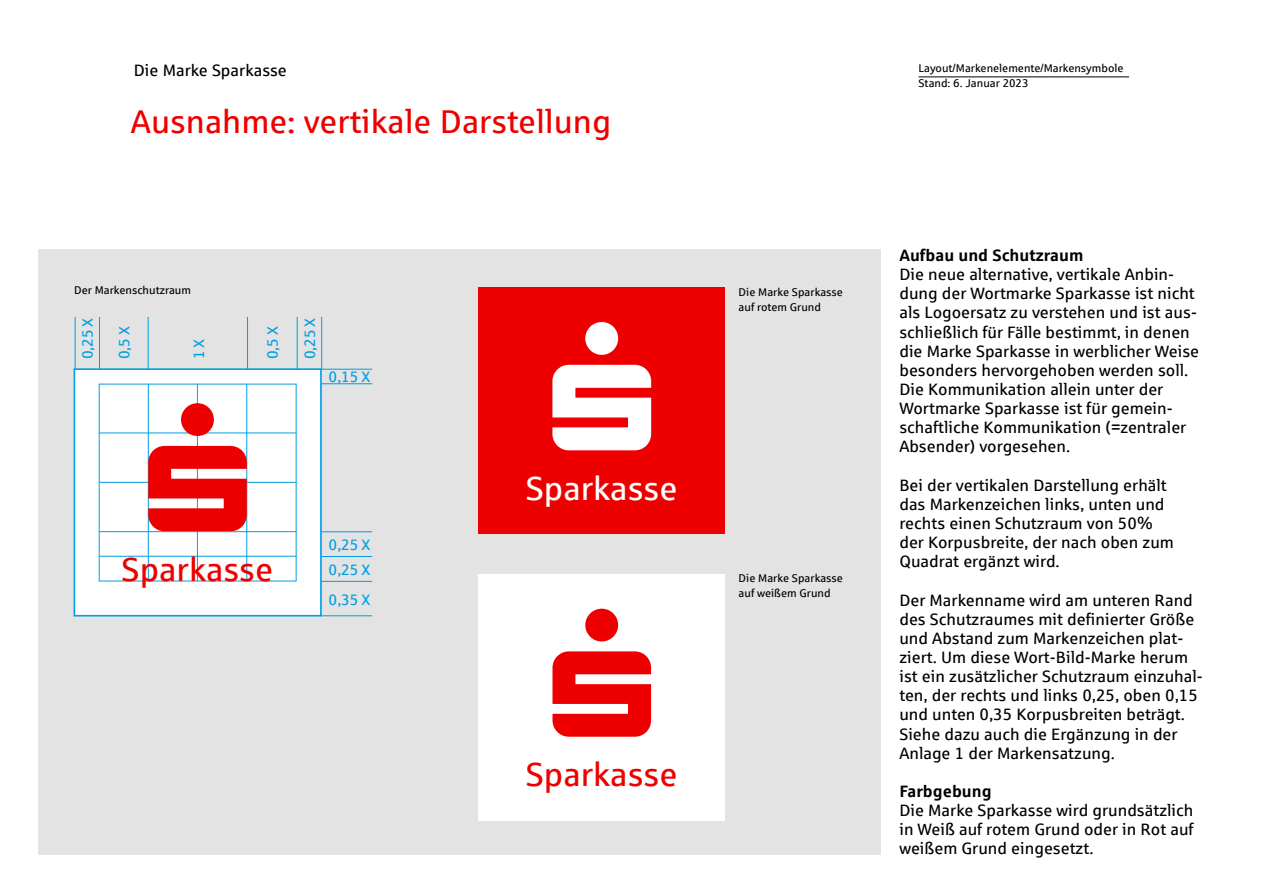
<style>
.page{position:relative;width:1263px;height:893px;background:#fff}
.page>*{position:absolute;margin:0;border:0;box-sizing:border-box;transform-origin:0 0}
.t1{font:33.45px "Sparkasse Rg";color:#e00}
.t2{font:33.45px "Sparkasse Rg";color:#fff}
.t3{font:33px "Sparkasse Rg";color:#e00}
.t4{font:16.5px/19.2px "Sparkasse Rg";color:#000}
.t5{font:700 16.5px "Sparkasse Rg";color:#000}
.t6{font:15.15px "Sparkasse Rg";color:#009fe3}
.t7{font:11.25px/15px "Sparkasse Rg";color:#000}
</style>
<div class="page">
<div style="left:38px;top:249px;width:842px;height:606px;background:#e3e3e3"></div>
<hr style="left:918px;top:77px;width:211px;height:1px;background:#000">
<div style="left:478px;top:287px;width:247px;height:247px;background:#e00"></div>
<svg style="left:552px;top:322px;width:100px;height:129px"></svg>
<div style="left:478px;top:574px;width:247px;height:247px;background:#fff"></div>
<div style="left:74px;top:369px;width:247px;height:247px;background:#fff"></div>
<hr style="left:99px;top:384px;width:197px;height:1px;background:#009fe3">
<hr style="left:99px;top:433px;width:197px;height:1px;background:#009fe3">
<hr style="left:99px;top:482px;width:197px;height:1px;background:#009fe3">
<hr style="left:99px;top:531px;width:197px;height:1px;background:#009fe3">
<hr style="left:99px;top:556px;width:197px;height:1px;background:#009fe3">
<hr style="left:99px;top:581px;width:197px;height:1px;background:#009fe3">
<hr style="left:148px;top:384px;width:1px;height:197px;background:#009fe3">
<hr style="left:197px;top:384px;width:1px;height:197px;background:#009fe3">
<hr style="left:246px;top:384px;width:1px;height:197px;background:#009fe3">
<hr style="left:296px;top:384px;width:1px;height:197px;background:#009fe3">
<hr style="left:99px;top:384px;width:1px;height:197px;background:#009fe3">
<hr style="left:99px;top:317px;width:1px;height:52px;background:#009fe3">
<hr style="left:75px;top:317px;width:1px;height:52px;background:#009fe3">
<hr style="left:148px;top:317px;width:1px;height:52px;background:#009fe3">
<hr style="left:247px;top:317px;width:1px;height:52px;background:#009fe3">
<hr style="left:321px;top:317px;width:1px;height:52px;background:#009fe3">
<hr style="left:297px;top:317px;width:1px;height:52px;background:#009fe3">
<hr style="left:321px;top:615px;width:51px;height:1px;background:#009fe3">
<hr style="left:321px;top:581px;width:51px;height:1px;background:#009fe3">
<hr style="left:321px;top:556px;width:51px;height:1px;background:#009fe3">
<hr style="left:321px;top:531px;width:51px;height:1px;background:#009fe3">
<hr style="left:321px;top:383px;width:51px;height:1px;background:#009fe3">
<hr style="left:321px;top:369px;width:51px;height:1px;background:#009fe3">
<div style="left:74px;top:368px;width:248px;height:248px;border:2px solid #009fe3"></div>
<svg style="left:148px;top:401px;width:99px;height:130px"></svg>
<p class="t4" style="left:134px;top:60px;width:155px">Die Marke Sparkasse</p>
<h2 class="t3" style="left:131px;top:102px;width:482px">Ausnahme: vertikale Darstellung</h2>
<p class="t7" style="left:74px;top:283px;width:118px">Der Markenschutzraum</p>
<p class="t6" style="left:78px;top:359px;width:43px;rotate:-90deg">0,25 X</p>
<p class="t6" style="left:115px;top:359px;width:34px;rotate:-90deg">0,5 X</p>
<p class="t6" style="left:190px;top:359px;width:22px;rotate:-90deg">1 X</p>
<p class="t6" style="left:263px;top:359px;width:34px;rotate:-90deg">0,5 X</p>
<p class="t6" style="left:300px;top:359px;width:43px;rotate:-90deg">0,25 X</p>
<p class="t6" style="left:329px;top:367px;width:43px">0,15 X</p>
<h1 class="t1" style="left:122px;top:549px;width:153px">Sparkasse</h1>
<p class="t6" style="left:329px;top:535px;width:43px">0,25 X</p>
<p class="t6" style="left:329px;top:560px;width:43px">0,25 X</p>
<p class="t6" style="left:329px;top:590px;width:43px">0,35 X</p>
<h1 class="t2" style="left:526px;top:467px;width:153px">Sparkasse</h1>
<h1 class="t1" style="left:526px;top:754px;width:153px">Sparkasse</h1>
<p class="t7" style="left:918px;top:61px;width:207px">Layout/Markenelemente/Markensymbole<br>Stand: 6. Januar 2023</p>
<p class="t7" style="left:739px;top:284px;width:106px">Die Marke Sparkasse auf rotem Grund</p>
<p class="t7" style="left:739px;top:571px;width:106px">Die Marke Sparkasse auf weißem Grund</p>
<p class="t5" style="left:899px;top:245px;width:186px">Aufbau und Schutzraum</p>
<p class="t4" style="left:899px;top:264px;width:301px">Die neue alternative, vertikale Anbin&shy;dung der Wortmarke Sparkasse ist nicht als Logoersatz zu verstehen und ist aus&shy;schließlich für Fälle bestimmt, in denen die Marke Sparkasse in werblicher Weise besonders hervorgehoben werden soll.<br>Die Kommunikation allein unter der Wortmarke Sparkasse ist für gemein&shy;schaftliche Kommunikation (=zentraler Absender) vorgesehen.</p>
<p class="t4" style="left:899px;top:475px;width:276px">Bei der vertikalen Darstellung erhält das Markenzeichen links, unten und rechts einen Schutzraum von 50% der Korpusbreite, der nach oben zum<br>Quadrat ergänzt wird.</p>
<p class="t4" style="left:899px;top:590px;width:305px">Der Markenname wird am unteren Rand des Schutzraumes mit definierter Größe und Abstand zum Markenzeichen plat&shy;ziert. Um diese Wort-Bild-Marke herum ist ein zusätzlicher Schutzraum einzuhal&shy;ten, der rechts und links 0,25, oben 0,15 und unten 0,35 Korpusbreiten beträgt.<br>Siehe dazu auch die Ergänzung in der Anlage 1 der Markensatzung.</p>
<p class="t5" style="left:899px;top:781px;width:94px">Farbgebung</p>
<p class="t4" style="left:899px;top:800px;width:296px;text-align:justify">Die Marke Sparkasse wird grundsätzlich in Weiß auf rotem Grund oder in Rot auf weißem Grund eingesetzt.</p>
</div>
